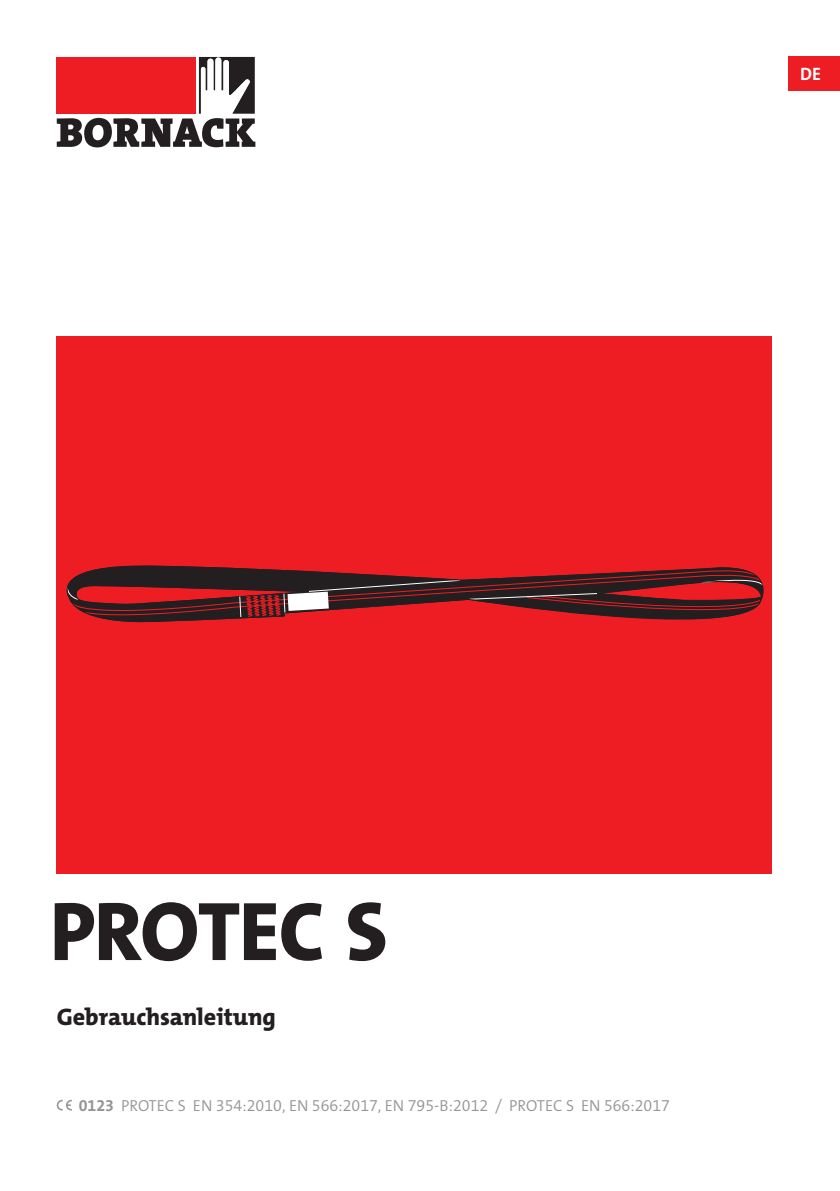
<style>
.page{position:relative;width:840px;height:1191px;background:#fff}
.page>*{position:absolute;margin:0;border:0;box-sizing:border-box;transform-origin:0 0}
.t1{font:800 84px "The Mix E2 s";letter-spacing:-.02em;color:#231f20}
.t2{font:800 24px "The Mix E2 s";color:#231f20}
.t3{font:18px "The Sans LP7 Bld";color:#fff}
.t4{font:16px "The Sans LP4 Se Lig";color:#939598}
.s1{font-family:"The Sans LP7 Bld"}
</style>
<div class="page">
<svg style="left:57px;top:57px;width:198px;height:90px"></svg>
<div style="left:788px;top:57px;width:51px;height:34px;background:#ee1d23"></div>
<div style="left:57px;top:336px;width:714px;height:538px;background:#ee1d23"></div>
<svg style="left:104px;top:565px;width:660px;height:58px"></svg>
<svg style="left:66px;top:568px;width:697px;height:52px"></svg>
<svg style="left:57px;top:1099px;width:15px;height:11px"></svg>
<p class="t3" style="left:799px;top:63px;width:22px">DE</p>
<h1 class="t1" style="left:50px;top:877px;width:339px">PROTEC S</h1>
<h2 class="t2" style="left:57px;top:1001px;width:220px">Gebrauchsanleitung</h2>
<p class="t4" style="left:79px;top:1095px;width:592px"><span class="s1">0123</span> PROTEC S EN 354:2010, EN 566:2017, EN 795-B:2012 / PROTEC S EN 566:2017</p>
</div>
